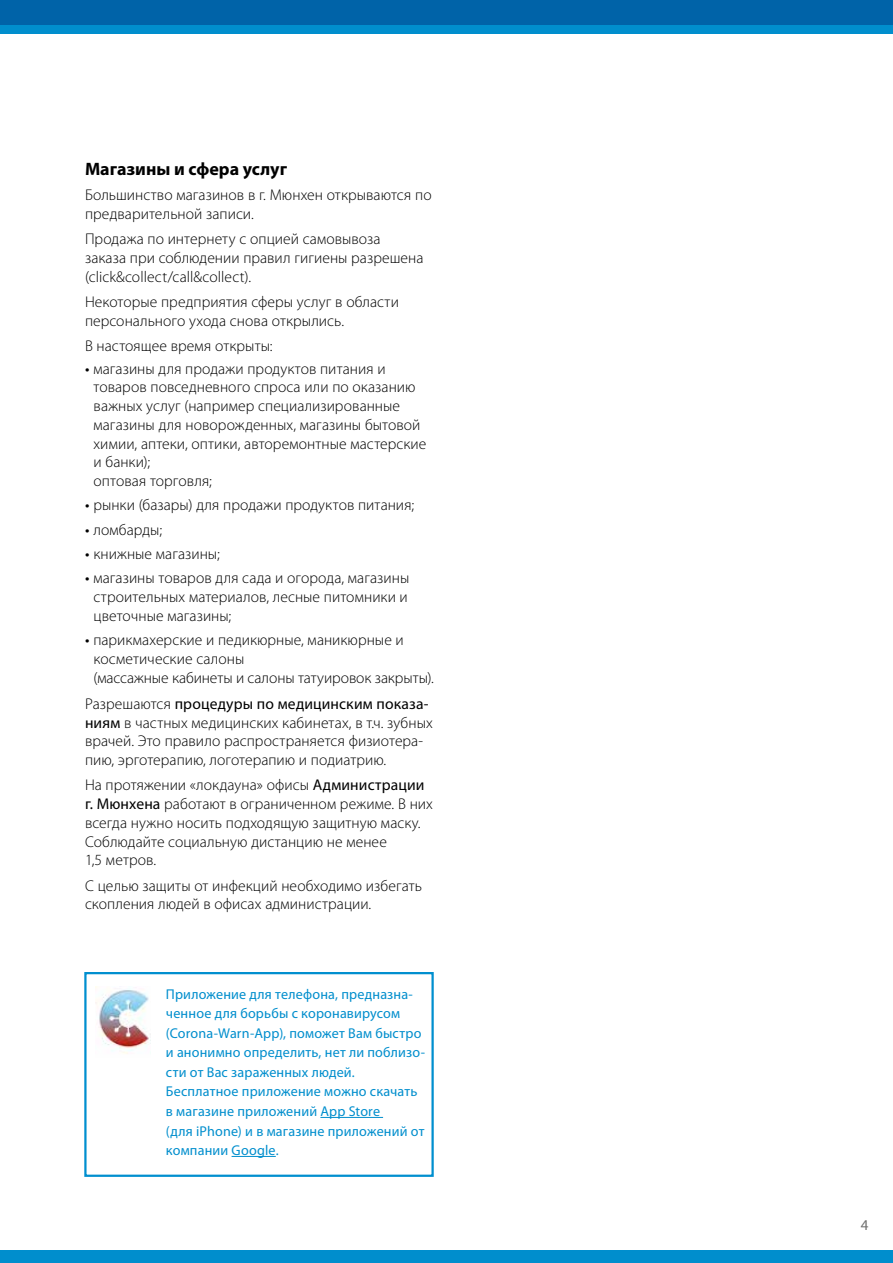
<style>
.page{position:relative;width:893px;height:1263px;background:#fff}
.page>*{position:absolute;margin:0;border:0;box-sizing:border-box;transform-origin:0 0}
.t1{font:700 18px "Myriad Pro";color:#000}
.t2{font:300 15.6px/18.8px "Myriad Pro";letter-spacing:.005em;color:#000}
.t3{font:15px "Myriad Pro";color:#6f6f6e}
.t4{font:14.25px/19.5px "Myriad Pro";letter-spacing:.015em;color:#008ecd}
.s1{font-weight:400}
</style>
<div class="page">
<div style="left:0;top:0;width:893px;height:26px;background:#0063a8"></div>
<div style="left:0;top:1250px;width:893px;height:13px;background:#008ecd"></div>
<div style="left:0;top:26px;width:893px;height:8px;background:#008ecd"></div>
<img style="left:95px;top:986px;width:54px;height:68px">
<hr style="left:320px;top:1117px;width:63px;height:1px;background:#008ecd">
<hr style="left:232px;top:1156px;width:44px;height:1px;background:#008ecd">
<div style="left:84px;top:972px;width:350px;height:205px;border:2px solid #008fcf"></div>
<p class="t1" style="left:85px;top:159px;width:204px">Магазины и сфера услуг</p>
<p class="t2" style="left:85px;top:186px;width:348px">Большинство магазинов в г. Мюнхен открываются по предварительной записи.</p>
<p class="t2" style="left:85px;top:230px;width:340px">Продажа по интернету с опцией самовывоза заказа при соблюдении правил гигиены разрешена (click&amp;collect/call&amp;collect).</p>
<p class="t2" style="left:85px;top:292px;width:315px">Некоторые предприятия сферы услуг в области персонального ухода снова открылись.</p>
<p class="t2" style="left:85px;top:336px;width:189px">В настоящее время открыты:</p>
<p class="t2" style="left:94px;top:359px;width:334px;text-indent:-9px"><span class="s1">•</span> магазины для продажи продуктов питания и товаров повседневного спроса или по оказанию важных услуг (например специализированные магазины для новорожденных, магазины бытовой химии, аптеки, оптики, авторемонтные мастерские и банки);<br>оптовая торговля;</p>
<p class="t2" style="left:85px;top:496px;width:331px"><span class="s1">•</span> рынки (базары) для продажи продуктов питания;</p>
<p class="t2" style="left:85px;top:520px;width:79px"><span class="s1">•</span> ломбарды;</p>
<p class="t2" style="left:85px;top:545px;width:136px"><span class="s1">•</span> книжные магазины;</p>
<p class="t2" style="left:94px;top:569px;width:317px;text-align:justify;text-indent:-9px"><span class="s1">•</span> магазины товаров для сада и огорода, магазины строительных материалов, лесные питомники и цветочные магазины;</p>
<p class="t2" style="left:94px;top:631px;width:342px;text-indent:-9px"><span class="s1">•</span> парикмахерские и педикюрные, маникюрные и косметические салоны<br>(массажные кабинеты и салоны татуировок закрыты).</p>
<p class="t2" style="left:85px;top:695px;width:349px">Разрешаются <span class="s1">процедуры по медицинским показа&shy;ниям</span> в частных медицинских кабинетах, в т.ч. зубных врачей. Это правило распространяется физиотера&shy;пию, эрготерапию, логотерапию и подиатрию.</p>
<p class="t2" style="left:85px;top:776px;width:349px">На протяжении «локдауна» офисы <span class="s1">Администрации г. Мюнхена</span> работают в ограниченном режиме. В них всегда нужно носить подходящую защитную маску.<br>Соблюдайте социальную дистанцию не менее<br>1,5 метров.</p>
<p class="t2" style="left:85px;top:876px;width:339px">С целью защиты от инфекций необходимо избегать скопления людей в офисах администрации.</p>
<p class="t4" style="left:166px;top:985px;width:261px">Приложение для телефона, предназна&shy;ченное для борьбы с коронавирусом (Corona-Warn-App), поможет Вам быстро и анонимно определить, нет ли поблизо&shy;сти от Вас зараженных людей.<br>Бесплатное приложение можно скачать в магазине приложений App Store<br>(для iPhone) и в магазине приложений от компании Google.</p>
<p class="t3" style="left:861px;top:1216px;width:9px">4</p>
</div>
